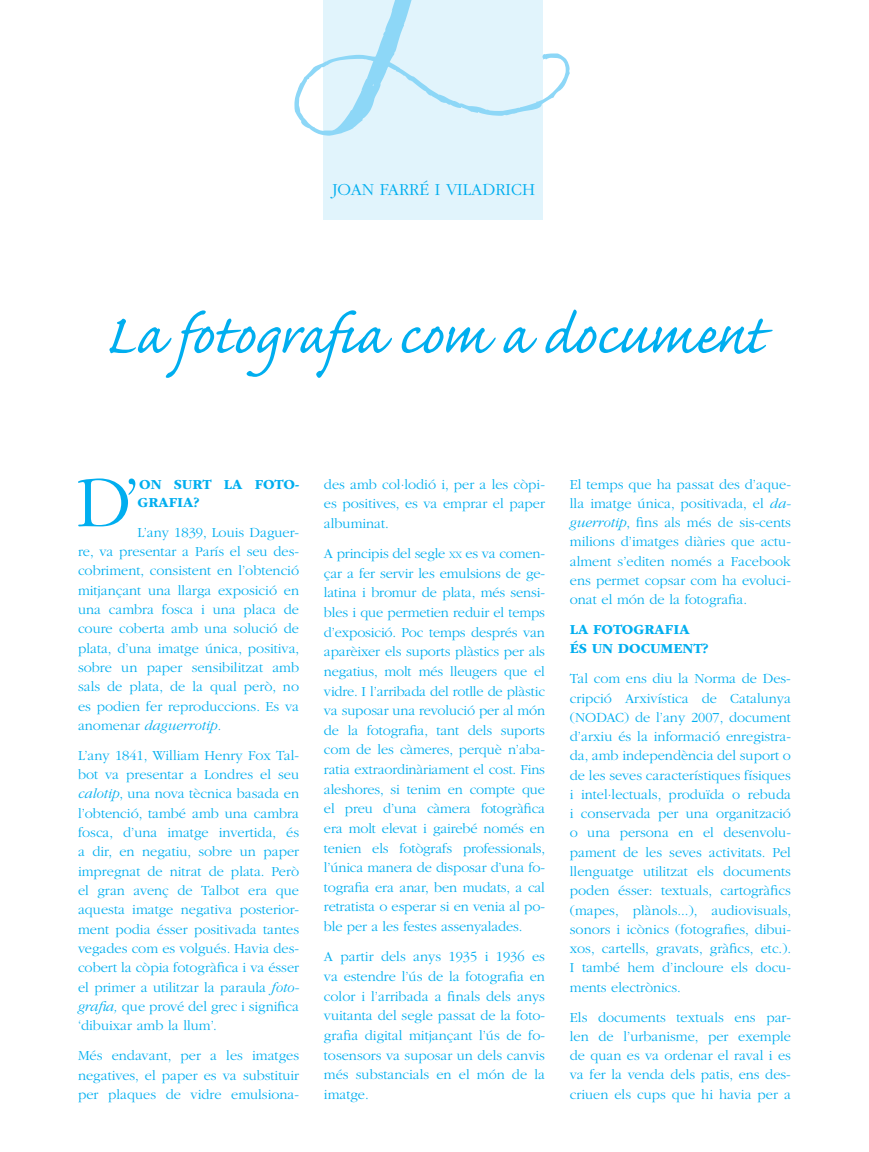
<style>
.page{position:relative;width:869px;height:1152px;background:#fff}
.page>*{position:absolute;margin:0;border:0;box-sizing:border-box;transform-origin:0 0}
.t1{font:300 74.62px "ITC Garamond Std";color:#00aeef}
.t2{font:71.25px "Caflisch Script Web Pro";color:#00aeef}
.t3{font:300 17.5px "ITC Garamond Std";color:#00aeef}
.t4{font:300 14.38px/19.2px "ITC Garamond Std";color:#00aeef;text-align:justify}
.t5{font:700 14.38px/18.8px "ITC Garamond Std";color:#00aeef}
.s1{font-style:italic}
.s2{font-size:10.12px}
</style>
<div class="page">
<div style="left:323px;top:0;width:219px;height:220px;background:#e1f4fc"></div>
<svg style="left:294px;top:0;width:275px;height:136px"></svg>
<svg style="left:128px;top:478px;width:7px;height:17px"></svg>
<p class="t3" style="left:332px;top:180px;width:204px">JOAN FARRÉ I VILADRICH</p>
<h2 class="t2" style="left:105px;top:298px;width:660px">La fotografia com a document</h2>
<h1 class="t1" style="left:76px;top:462px;width:57px">D</h1>
<p class="t5" style="left:137px;top:475px;width:163px">ON SURT LA FOTO-<br>GRAFIA?</p>
<p class="t4" style="left:78px;top:523px;width:223px;text-indent:59px">L’any 1839, Louis Daguer&shy;re, va presentar a París el seu des&shy;cobriment, consistent en l’obtenció mitjançant una llarga exposició en una cambra fosca i una placa de coure coberta amb una solució de plata, d’una imatge única, positiva, sobre un paper sensibilitzat amb sals de plata, de la qual però, no es podien fer reproduccions. Es va anomenar <span class="s1">daguerrotip.</span></p>
<p class="t4" style="left:78px;top:746px;width:222px">L’any 1841, William Henry Fox Tal&shy;bot va presentar a Londres el seu <span class="s1">calotip</span>, una nova tècnica basada en l’obtenció, també amb una cambra fosca, d’una imatge invertida, és a dir, en negatiu, sobre un paper impregnat de nitrat de plata. Però el gran avenç de Talbot era que aquesta imatge negativa posterior&shy;ment podia ésser positivada tantes vegades com es volgués. Havia des&shy;cobert la còpia fotogràfica i va ésser el primer a utilitzar la paraula <span class="s1">foto&shy;grafia,</span> que prové del grec i significa ‘dibuixar amb la llum’.</p>
<p class="t4" style="left:78px;top:1046px;width:222px">Més endavant, per a les imatges negatives, el paper es va substituir per plaques de vidre emulsiona-</p>
<p class="t4" style="left:324px;top:474px;width:222px;line-height:19.6px">des amb col·lodió i, per a les còpi&shy;es positives, es va emprar el paper albuminat.</p>
<p class="t4" style="left:324px;top:544px;width:223px;line-height:19.6px">A principis del segle <span class="s2">xx</span> es va comen&shy;çar a fer servir les emulsions de ge&shy;latina i bromur de plata, més sensi&shy;bles i que permetien reduir el temps d’exposició. Poc temps després van aparèixer els suports plàstics per als negatius, molt més lleugers que el vidre. I l’arribada del rotlle de plàstic va suposar una revolució per al món de la fotografia, tant dels suports com de les càmeres, perquè n’aba&shy;ratia extraordinàriament el cost. Fins aleshores, si tenim en compte que el preu d’una càmera fotogràfica era molt elevat i gairebé només en tenien els fotògrafs professionals, l’única manera de disposar d’una fo&shy;tografia era anar, ben mudats, a cal retratista o esperar si en venia al po&shy;ble per a les festes assenyalades.</p>
<p class="t4" style="left:324px;top:947px;width:222px;line-height:19.6px">A partir dels anys 1935 i 1936 es va estendre l’ús de la fotografia en color i l’arribada a finals dels anys vuitanta del segle passat de la foto&shy;grafia digital mitjançant l’ús de fo&shy;tosensors va suposar un dels canvis més substancials en el món de la imatge.</p>
<p class="t4" style="left:569px;top:474px;width:222px">El temps que ha passat des d’aque&shy;lla imatge única, positivada, el <span class="s1">da&shy;guerrotip</span>, fins als més de sis-cents milions d’imatges diàries que actu&shy;alment s’editen només a Facebook ens permet copsar com ha evoluci&shy;onat el món de la fotografia.</p>
<p class="t5" style="left:569px;top:620px;width:140px;line-height:19.2px">LA FOTOGRAFIA<br>ÉS UN DOCUMENT?</p>
<p class="t4" style="left:569px;top:669px;width:223px">Tal com ens diu la Norma de Des&shy;cripció Arxivística de Catalunya (NODAC) de l’any 2007, document d’arxiu és la informació enregistra&shy;da, amb independència del suport o de les seves característiques físiques i intel·lectuals, produïda o rebuda i conservada per una organització o una persona en el desenvolu&shy;pament de les seves activitats. Pel llenguatge utilitzat els documents poden ésser: textuals, cartogràfics (mapes, plànols...), audiovisuals, sonors i icònics (fotografies, dibui&shy;xos, cartells, gravats, gràfics, etc.).<br>I també hem d’incloure els docu&shy;ments electrònics.</p>
<p class="t4" style="left:569px;top:1007px;width:222px">Els documents textuals ens par&shy;len de l’urbanisme, per exemple de quan es va ordenar el raval i es va fer la venda dels patis, ens des&shy;criuen els cups que hi havia per a</p>
</div>
